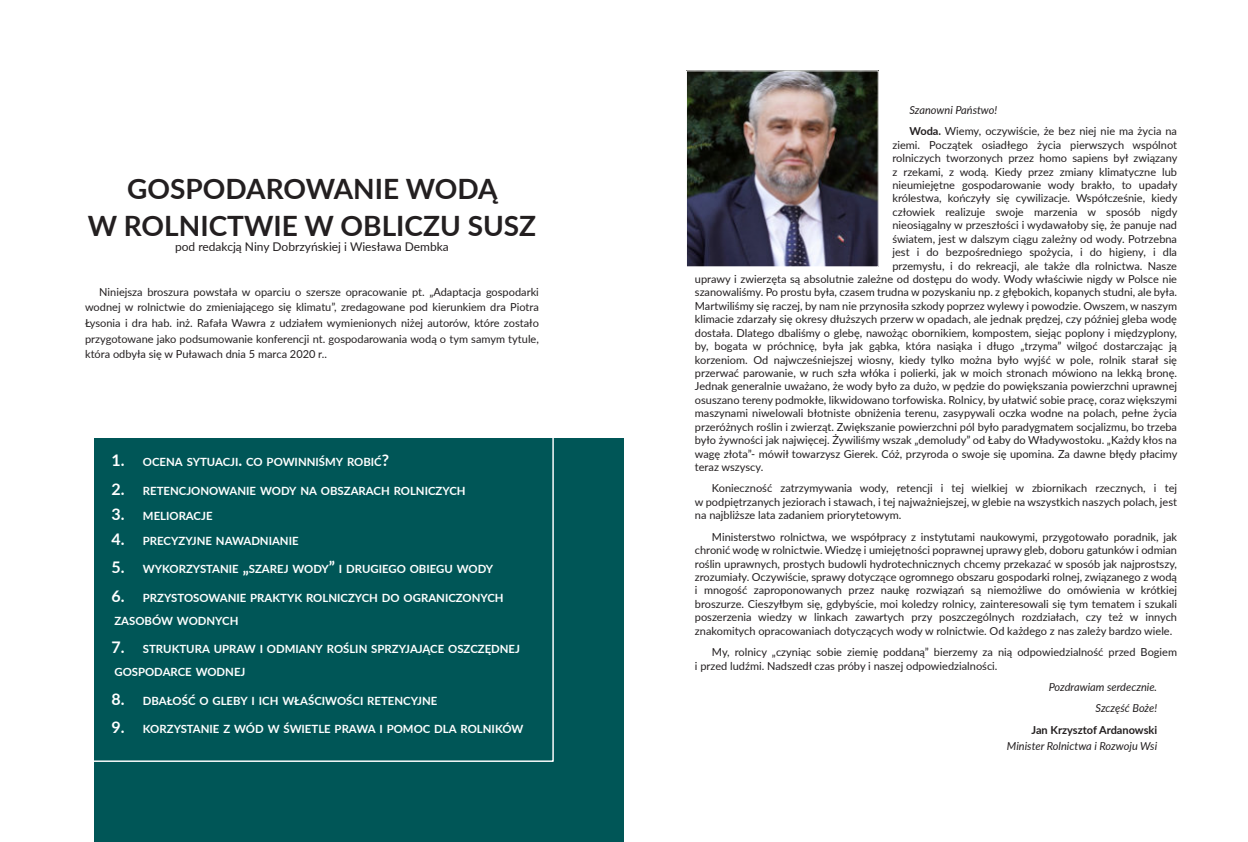
<style>
.page{position:relative;width:1248px;height:842px;background:#fff}
.page>*{position:absolute;margin:0;border:0;box-sizing:border-box;transform-origin:0 0}
.t1{font:700 28px/36.2px "Lato";color:#231f20;text-align:center}
.t2{font:12px "Lato";color:#231f20}
.t3{font:700 11.4px/23.3px "Lato";color:#fff}
.t4{font:11px/13.4px "Lato";color:#231f20;text-align:justify}
.t5{font:italic 11px/21.4px "Lato";color:#231f20;text-align:right}
.t6{font:700 11px "Lato";color:#231f20}
.s1{font-size:16px}
.s2{font-style:italic}
.s3{font-weight:700}
</style>
<div class="page">
<img style="left:688px;top:72px;width:188px;height:193px">
<div style="left:686px;top:70px;width:192px;height:197px;border:1px solid #fff"></div>
<div style="left:94px;top:438px;width:530px;height:404px;background:#005657"></div>
<div style="left:70px;top:424px;width:483px;height:338px;border:1px solid #fff"></div>
<h1 class="t1" style="left:88px;top:173px;width:450px">GOSPODAROWANIE WODĄ<br>W ROLNICTWIE W OBLICZU SUSZ</h1>
<p class="t2" style="left:175px;top:241px;width:275px">pod redakcją Niny Dobrzyńskiej i Wiesława Dembka</p>
<p class="t4" style="left:85px;top:285px;width:455px;line-height:15.7px;text-indent:14px">Niniejsza broszura powstała w oparciu o szersze opracowanie pt. „Adaptacja gospodarki wodnej w rolnictwie do zmieniającego się klimatu”, zredagowane pod kierunkiem dra Piotra Łysonia i dra hab. inż. Rafała Wawra z udziałem wymienionych niżej autorów, które zostało przygotowane jako podsumowanie konferencji nt. gospodarowania wodą o tym samym tytule, która odbyła się w Puławach dnia 5 marca 2020 r..</p>
<p class="t3" style="left:112px;top:451px;width:279px"><span class="s1">1.</span> OCENA SYTUACJI<span class="s1">.</span> CO POWINNIŚMY ROBIĆ<span class="s1">?</span></p>
<p class="t3" style="left:112px;top:479px;width:355px"><span class="s1">2.</span> RETENCJONOWANIE WODY NA OBSZARACH ROLNICZYCH</p>
<p class="t3" style="left:112px;top:505px;width:102px"><span class="s1">3.</span> MELIORACJE</p>
<p class="t3" style="left:112px;top:530px;width:188px"><span class="s1">4.</span> PRECYZYJNE NAWADNIANIE</p>
<p class="t3" style="left:112px;top:558px;width:383px"><span class="s1">5.</span> WYKORZYSTANIE <span class="s1">„</span>SZAREJ WODY<span class="s1">”</span> I DRUGIEGO OBIEGU WODY</p>
<p class="t3" style="left:112px;top:586px;width:393px"><span class="s1">6.</span> PRZYSTOSOWANIE PRAKTYK ROLNICZYCH DO OGRANICZONYCH<br>ZASOBÓW WODNYCH</p>
<p class="t3" style="left:112px;top:638px;width:410px"><span class="s1">7.</span> STRUKTURA UPRAW I ODMIANY ROŚLIN SPRZYJAJĄCE OSZCZĘDNEJ<br>GOSPODARCE WODNEJ</p>
<p class="t3" style="left:112px;top:690px;width:327px"><span class="s1">8.</span> DBAŁOŚĆ O GLEBY I ICH WŁAŚCIWOŚCI RETENCYJNE</p>
<p class="t3" style="left:112px;top:718px;width:413px"><span class="s1">9.</span> KORZYSTANIE Z WÓD W ŚWIETLE PRAWA I POMOC DLA ROLNIKÓW</p>
<p class="t4" style="left:909px;top:100px;width:269px;line-height:21.4px"><span class="s2">Szanowni Państwo!<br></span><span class="s3">Woda.</span> Wiemy, oczywiście, że bez niej nie ma życia na</p>
<p class="t4" style="left:892px;top:139px;width:286px">ziemi. Początek osiadłego życia pierwszych wspólnot</p>
<p class="t4" style="left:892px;top:152px;width:286px">rolniczych tworzonych przez homo sapiens był związany</p>
<p class="t4" style="left:892px;top:166px;width:286px">z rzekami, z wodą. Kiedy przez zmiany klimatyczne lub</p>
<p class="t4" style="left:892px;top:179px;width:286px">nieumiejętne gospodarowanie wody brakło, to upadały</p>
<p class="t4" style="left:892px;top:192px;width:286px">królestwa, kończyły się cywilizacje. Współcześnie, kiedy</p>
<p class="t4" style="left:892px;top:206px;width:286px">człowiek realizuje swoje marzenia w sposób nigdy</p>
<p class="t4" style="left:892px;top:219px;width:286px">nieosiągalny w przeszłości i wydawałoby się, że panuje nad</p>
<p class="t4" style="left:892px;top:233px;width:286px">światem, jest w dalszym ciągu zależny od wody. Potrzebna</p>
<p class="t4" style="left:892px;top:246px;width:286px">jest i do bezpośredniego spożycia, i do higieny, i dla</p>
<p class="t4" style="left:892px;top:260px;width:286px">przemysłu, i do rekreacji, ale także dla rolnictwa. Nasze</p>
<p class="t4" style="left:694px;top:273px;width:483px">uprawy i zwierzęta są absolutnie zależne od dostępu do wody. Wody właściwie nigdy w Polsce nie</p>
<p class="t4" style="left:694px;top:286px;width:483px">szanowaliśmy. Po prostu była, czasem trudna w pozyskaniu np. z głębokich, kopanych studni, ale była.</p>
<p class="t4" style="left:694px;top:300px;width:483px">Martwiliśmy się raczej, by nam nie przynosiła szkody poprzez wylewy i powodzie. Owszem, w naszym</p>
<p class="t4" style="left:694px;top:313px;width:483px">klimacie zdarzały się okresy dłuższych przerw w opadach, ale jednak prędzej, czy później gleba wodę</p>
<p class="t4" style="left:694px;top:327px;width:483px">dostała. Dlatego dbaliśmy o glebę, nawożąc obornikiem, kompostem, siejąc poplony i międzyplony,</p>
<p class="t4" style="left:694px;top:340px;width:483px">by, bogata w próchnicę, była jak gąbka, która nasiąka i długo „trzyma” wilgoć dostarczając ją</p>
<p class="t4" style="left:694px;top:353px;width:483px">korzeniom. Od najwcześniejszej wiosny, kiedy tylko można było wyjść w pole, rolnik starał się</p>
<p class="t4" style="left:694px;top:367px;width:483px">przerwać parowanie, w ruch szła włóka i polierki, jak w moich stronach mówiono na lekką bronę.</p>
<p class="t4" style="left:694px;top:380px;width:483px">Jednak generalnie uważano, że wody było za dużo, w pędzie do powiększania powierzchni uprawnej</p>
<p class="t4" style="left:694px;top:394px;width:483px">osuszano tereny podmokłe, likwidowano torfowiska. Rolnicy, by ułatwić sobie pracę, coraz większymi</p>
<p class="t4" style="left:694px;top:407px;width:483px">maszynami niwelowali błotniste obniżenia terenu, zasypywali oczka wodne na polach, pełne życia</p>
<p class="t4" style="left:694px;top:421px;width:483px">przeróżnych roślin i zwierząt. Zwiększanie powierzchni pól było paradygmatem socjalizmu, bo trzeba</p>
<p class="t4" style="left:694px;top:434px;width:483px">było żywności jak najwięcej. Żywiliśmy wszak „demoludy” od Łaby do Władywostoku. „Każdy kłos na</p>
<p class="t4" style="left:694px;top:447px;width:484px">wagę złota”- mówił towarzysz Gierek. Cóż, przyroda o swoje się upomina. Za dawne błędy płacimy</p>
<p class="t4" style="left:694px;top:461px;width:70px">teraz wszyscy.</p>
<p class="t4" style="left:694px;top:482px;width:483px;text-indent:17px">Konieczność zatrzymywania wody, retencji i tej wielkiej w zbiornikach rzecznych, i tej w podpiętrzanych jeziorach i stawach, i tej najważniejszej, w glebie na wszystkich naszych polach, jest na najbliższe lata zadaniem priorytetowym.</p>
<p class="t4" style="left:694px;top:531px;width:483px;text-indent:17px">Ministerstwo rolnictwa, we współpracy z instytutami naukowymi, przygotowało poradnik, jak chronić wodę w rolnictwie. Wiedzę i umiejętności poprawnej uprawy gleb, doboru gatunków i odmian roślin uprawnych, prostych budowli hydrotechnicznych chcemy przekazać w sposób jak najprostszy, zrozumiały. Oczywiście, sprawy dotyczące ogromnego obszaru gospodarki rolnej, związanego z wodą i mnogość zaproponowanych przez naukę rozwiązań są niemożliwe do omówienia w krótkiej broszurze. Cieszyłbym się, gdybyście, moi koledzy rolnicy, zainteresowali się tym tematem i szukali poszerzenia wiedzy w linkach zawartych przy poszczególnych rozdziałach, czy też w innych znakomitych opracowaniach dotyczących wody w rolnictwie. Od każdego z nas zależy bardzo wiele.</p>
<p class="t4" style="left:694px;top:646px;width:483px;text-indent:17px">My, rolnicy „czyniąc sobie ziemię poddaną” bierzemy za nią odpowiedzialność przed Bogiem i przed ludźmi. Nadszedł czas próby i naszej odpowiedzialności.</p>
<p class="t5" style="left:1048px;top:677px;width:110px">Pozdrawiam serdecznie.<br>Szczęść Boże!</p>
<p class="t6" style="left:1031px;top:725px;width:127px">Jan Krzysztof Ardanowski</p>
<p class="t5" style="left:1006px;top:736px;width:152px">Minister Rolnictwa i Rozwoju Wsi</p>
</div>
